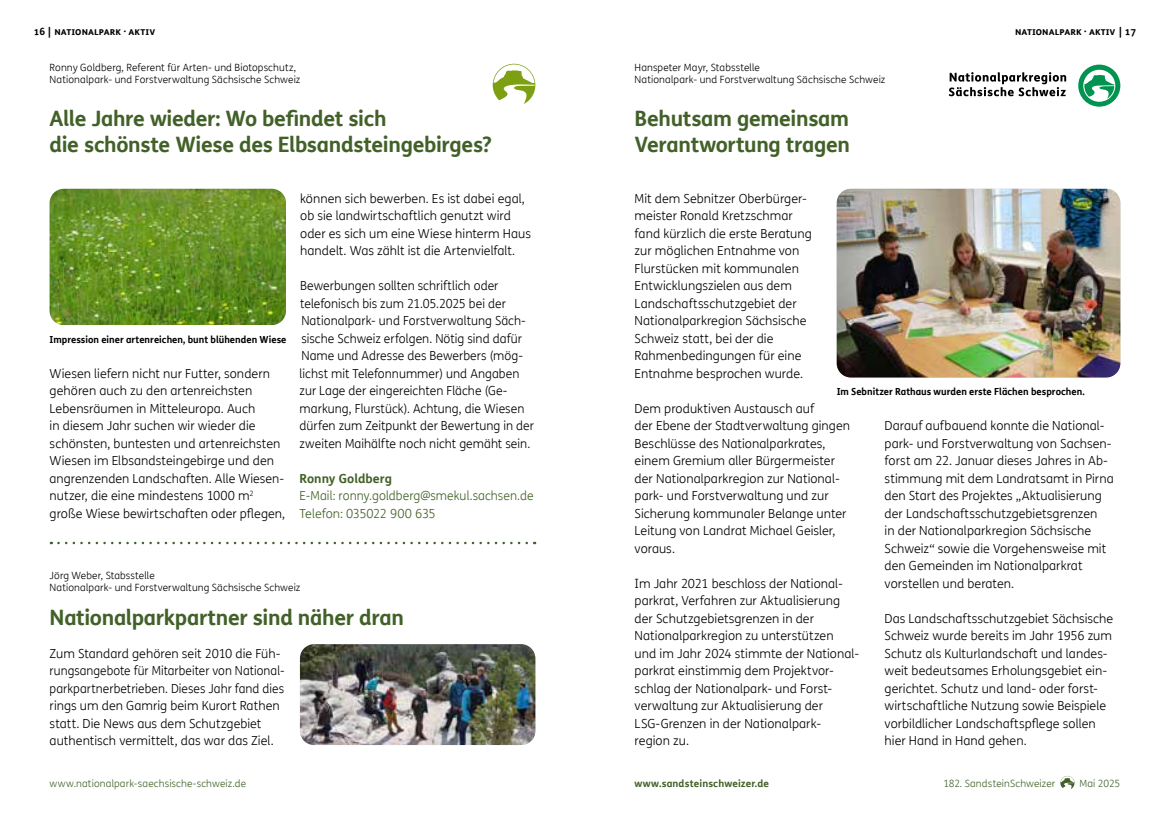
<style>
.page{position:relative;width:1170px;height:815px;background:#fff}
.page>*{position:absolute;margin:0;border:0;box-sizing:border-box;transform-origin:0 0}
.t1{font:700 21.25px/25.5px "FS Me Pro";letter-spacing:-.015em;color:#426128}
.t2{font:300 12.5px/17.5px "FS Me Pro";letter-spacing:.005em;color:#000}
.t3{font:300 12.5px/17.5px "FS Me Pro";color:#426128}
.t4{font:700 12.5px "FS Me Pro";letter-spacing:.005em;color:#426128}
.t5{font:300 10px/12px "FS Me Pro";letter-spacing:.01em;color:#000}
.t6{font:300 10px "FS Me Pro";letter-spacing:.01em;color:#426128}
.t7{font:700 10px "FS Me Pro";color:#000}
.t8{font:700 10px "FS Me Pro";letter-spacing:.01em;color:#426128}
.t9{font:700 9.75px "FS Me Pro";color:#000}
</style>
<div class="page">
<svg style="left:1060px;top:776px;width:14px;height:13px"></svg>
<svg style="left:492px;top:64px;width:43px;height:40px"></svg>
<img style="left:50px;top:189px;width:236px;height:136px">
<img style="left:836px;top:189px;width:284px;height:189px">
<svg style="left:58px;top:542px;width:477px;height:2px"></svg>
<img style="left:300px;top:644px;width:235px;height:101px">
<svg style="left:1078px;top:65px;width:42px;height:42px"></svg>
<svg style="left:948px;top:72px;width:118px;height:24px"></svg>
<p class="t7" style="left:34px;top:24px;width:61px">16 | Nationalpar</p>
<p class="t7" style="left:1075px;top:24px;width:62px">k · Aktiv | 17</p>
<p class="t7" style="left:115px;top:24px;width:41px">k · Aktiv</p>
<p class="t7" style="left:1014px;top:24px;width:40px">Nationalpar</p>
<p class="t5" style="left:50px;top:62px;width:252px">Ronny Goldberg, Referent für Arten- und Biotopschutz,<br>Nationalpark- und Forstverwaltung Sächsische Schweiz</p>
<h1 class="t1" style="left:50px;top:105px;width:443px">Alle Jahre wieder: Wo befindet sich<br>die schönste Wiese des Elbsandsteingebirges?</h1>
<p class="t9" style="left:50px;top:332px;width:238px">Impression einer artenreichen, bunt blühenden Wiese</p>
<p class="t2" style="left:50px;top:364px;width:237px">Wiesen liefern nicht nur Futter, sondern gehören auch zu den artenreichsten Lebensräumen in Mitteleuropa. Auch<br>in diesem Jahr suchen wir wieder die schönsten, buntesten und artenreichsten Wiesen im Elbsandsteingebirge und den angrenzenden Landschaften. Alle Wiesen&shy;nutzer, die eine mindestens 1000 m<sup>2 </sup>große Wiese bewirtschaften oder pflegen,</p>
<p class="t2" style="left:300px;top:189px;width:232px">können sich bewerben. Es ist dabei egal, ob sie landwirtschaftlich genutzt wird oder es sich um eine Wiese hinterm Haus handelt. Was zählt ist die Artenvielfalt.</p>
<p class="t2" style="left:299px;top:277px;width:236px">Bewerbungen sollten schriftlich oder telefonisch bis zum 21.05.2025 bei der Nationalpark- und Forstverwaltung Säch&shy;sische Schweiz erfolgen. Nötig sind dafür Name und Adresse des Bewerbers (mög&shy;lichst mit Telefonnummer) und Angaben zur Lage der eingereichten Fläche (Ge&shy;markung, Flurstück). Achtung, die Wiesen dürfen zum Zeitpunkt der Bewertung in der zweiten Maihälfte noch nicht gemäht sein.</p>
<p class="t4" style="left:299px;top:468px;width:94px">Ronny Goldberg</p>
<p class="t3" style="left:299px;top:487px;width:235px">E-Mail: ronny.goldberg@smekul.sachsen.de<br>Telefon: 035022 900 635</p>
<p class="t5" style="left:50px;top:569px;width:252px">Jörg Weber, Stabsstelle<br>Nationalpark- und Forstverwaltung Sächsische Schweiz</p>
<h1 class="t1" style="left:50px;top:604px;width:356px">Nationalparkpartner sind näher dran</h1>
<p class="t2" style="left:50px;top:644px;width:236px">Zum Standard gehören seit 2010 die Füh&shy;rungsangebote für Mitarbeiter von National&shy;parkpartnerbetrieben. Dieses Jahr fand dies rings um den Gamrig beim Kurort Rathen statt. Die News aus dem Schutzgebiet authentisch vermittelt, das war das Ziel.</p>
<p class="t5" style="left:634px;top:62px;width:252px">Hanspeter Mayr, Stabsstelle<br>Nationalpark- und Forstverwaltung Sächsische Schweiz</p>
<h1 class="t1" style="left:634px;top:105px;width:217px">Behutsam gemeinsam<br>Verantwortung tragen</h1>
<p class="t2" style="left:634px;top:189px;width:179px">Mit dem Sebnitzer Oberbürger&shy;meister Ronald Kretzschmar fand kürzlich die erste Beratung zur möglichen Entnahme von<br>Flurstücken mit kommunalen<br>Entwicklungszielen aus dem<br>Landschaftsschutzgebiet der<br>Nationalparkregion Sächsische<br>Schweiz statt, bei der die<br>Rahmenbedingungen für eine<br>Entnahme besprochen wurde.</p>
<p class="t2" style="left:634px;top:399px;width:217px">Dem produktiven Austausch auf<br>der Ebene der Stadtverwaltung gingen<br>Beschlüsse des Nationalparkrates, einem Gremium aller Bürgermeister der Nationalparkregion zur National&shy;park- und Forstverwaltung und zur<br>Sicherung kommunaler Belange unter<br>Leitung von Landrat Michael Geisler, voraus.</p>
<p class="t2" style="left:634px;top:574px;width:226px">Im Jahr 2021 beschloss der National&shy;parkrat, Verfahren zur Aktualisierung der Schutzgebietsgrenzen in der Nationalparkregion zu unterstützen<br>und im Jahr 2024 stimmte der National&shy;parkrat einstimmig dem Projektvor&shy;schlag der Nationalpark- und Forst&shy;verwaltung zur Aktualisierung der LSG-Grenzen in der Nationalpark&shy;region zu.</p>
<p class="t9" style="left:836px;top:384px;width:249px">Im Sebnitzer Rathaus wurden erste Flächen besprochen.</p>
<p class="t2" style="left:884px;top:417px;width:231px">Darauf aufbauend konnte die National&shy;park- und Forstverwaltung von Sachsen&shy;forst am 22. Januar dieses Jahres in Ab&shy;stimmung mit dem Landratsamt in Pirna den Start des Projektes „Aktualisierung der Landschaftsschutzgebietsgrenzen<br>in der Nationalparkregion Sächsische Schweiz“ sowie die Vorgehensweise mit den Gemeinden im Nationalparkrat vorstellen und beraten.</p>
<p class="t2" style="left:884px;top:609px;width:230px">Das Landschaftsschutzgebiet Sächsische Schweiz wurde bereits im Jahr 1956 zum Schutz als Kulturlandschaft und landes&shy;weit bedeutsames Erholungsgebiet ein&shy;gerichtet. Schutz und land- oder forst&shy;wirtschaftliche Nutzung sowie Beispiele vorbildlicher Landschaftspflege sollen hier Hand in Hand gehen.</p>
<p class="t6" style="left:50px;top:776px;width:198px">www.nationalpark-saechsische-schweiz.de</p>
<p class="t8" style="left:634px;top:775px;width:136px">www.sandsteinschweizer.de</p>
<p class="t6" style="left:943px;top:776px;width:113px">182. SandsteinSchweizer</p>
<p class="t6" style="left:1079px;top:776px;width:42px">Mai 2025</p>
</div>
